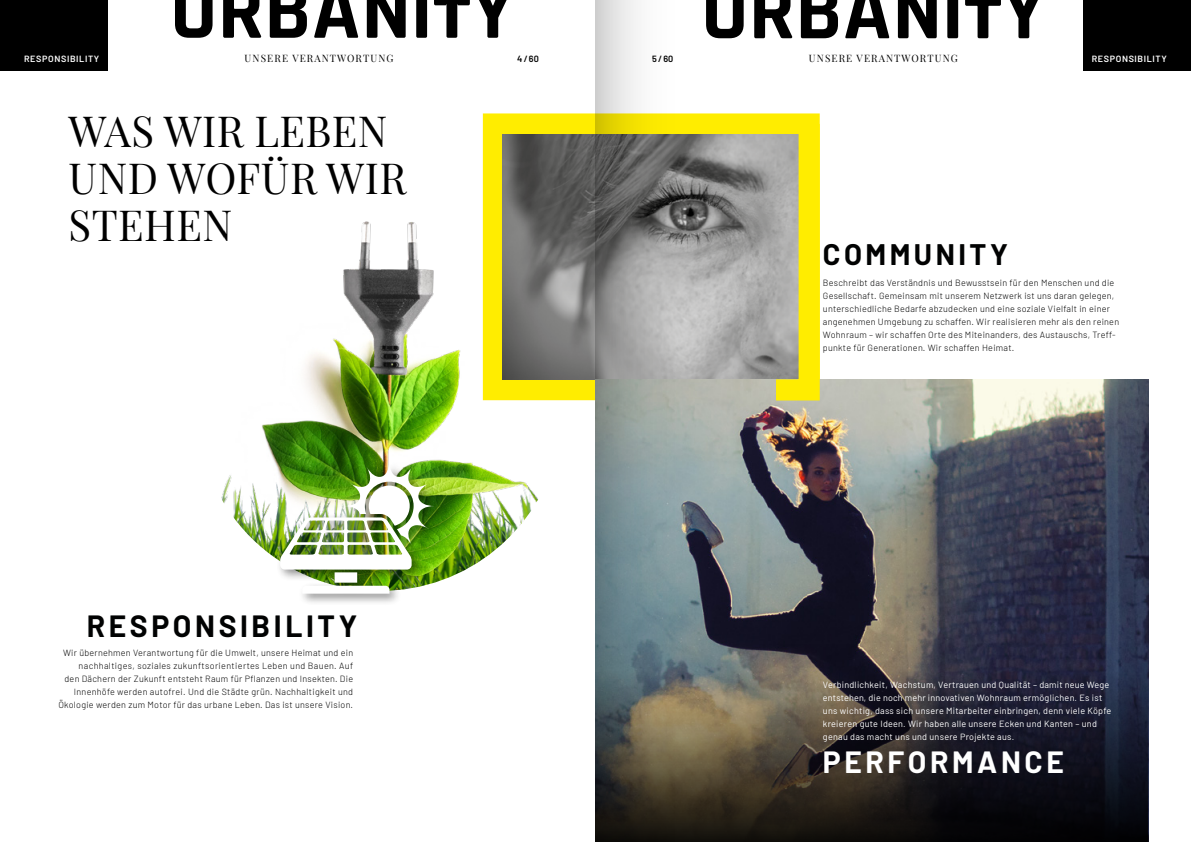
<style>
.page{position:relative;width:1191px;height:842px;background:#fff}
.page>*{position:absolute;margin:0;border:0;box-sizing:border-box;transform-origin:0 0}
.t1{font:42px/47px "Playfair Display";letter-spacing:.01em;color:#000}
.t2{font:700 30px "Barlow";letter-spacing:.12em;color:#010202}
.t3{font:700 30px "Barlow";letter-spacing:.12em;color:#fff}
.t4{font:700 29px "Barlow";letter-spacing:.12em;color:#010202}
.t5{font:10px "Playfair Display";letter-spacing:.11em;color:#000}
.t6{font:300 9px/13px "Barlow";letter-spacing:.03em;color:#010202}
.t7{font:300 9px/13px "Barlow";letter-spacing:.03em;color:#000;text-align:right}
.t8{font:9px/13px "Barlow";letter-spacing:.03em;color:#fff}
.t9{font:600 9px "Barlow";letter-spacing:.07em;color:#fff}
.t10{font:600 9px "Barlow";color:#000}
</style>
<div class="page">
<svg style="left:712px;top:0;width:126px;height:38px"></svg>
<svg style="left:898px;top:0;width:140px;height:38px"></svg>
<svg style="left:845px;top:0;width:44px;height:38px"></svg>
<svg style="left:175px;top:0;width:132px;height:38px"></svg>
<svg style="left:367px;top:0;width:140px;height:38px"></svg>
<svg style="left:314px;top:0;width:44px;height:38px"></svg>
<div style="left:483px;top:113px;width:336px;height:287px;border:21px solid #ffed00"></div>
<img style="left:503px;top:135px;width:252px;height:244px">
<img style="left:712px;top:379px;width:436px;height:265px">
<svg style="left:712px;top:644px;width:436px;height:198px;background:#2c292d"></svg>
<div style="left:1083px;top:0;width:108px;height:71px;background:#000"></div>
<div style="left:0;top:0;width:108px;height:71px;background:#000"></div>
<img style="left:225px;top:194px;width:330px;height:386px">
<div style="left:275px;top:459px;width:168px;height:147px;background:#000;opacity:.45"></div>
<img style="left:280px;top:460px;width:155px;height:134px">
<svg style="left:755px;top:113px;width:75px;height:298px;background:#cec87c"></svg>
<svg style="left:595px;top:0;width:117px;height:842px;background:#898e87"></svg>
<p class="t9" style="left:24px;top:53px;width:77px">RESPONSIBILITY</p>
<p class="t5" style="left:245px;top:52px;width:150px">UNSERE VERANTWORTUNG</p>
<p class="t10" style="left:517px;top:53px;width:23px">4/60</p>
<p class="t10" style="left:652px;top:53px;width:23px">5/60</p>
<p class="t5" style="left:809px;top:52px;width:150px">UNSERE VERANTWORTUNG</p>
<p class="t9" style="left:1091px;top:53px;width:77px">RESPONSIBILITY</p>
<h1 class="t1" style="left:69px;top:107px;width:339px">WAS WIR LEBEN<br>UND WOFÜR WIR<br>STEHEN</h1>
<h2 class="t2" style="left:87px;top:604px;width:272px">RESPONSIBILITY</h2>
<p class="t7" style="left:58px;top:646px;width:296px">Wir übernehmen Verantwortung für die Umwelt, unsere Heimat und ein nachhaltiges, soziales zukunftsorientiertes Leben und Bauen. Auf<br>den Dächern der Zukunft entsteht Raum für Pflanzen und Insekten. Die Innenhöfe werden autofrei. Und die Städte grün. Nachhaltigkeit und Ökologie werden zum Motor für das urbane Leben. Das ist unsere Vision.</p>
<h3 class="t4" style="left:823px;top:233px;width:186px">COMMUNITY</h3>
<p class="t6" style="left:823px;top:275px;width:298px">Beschreibt das Verständnis und Bewusstsein für den Menschen und die Gesellschaft. Gemeinsam mit unserem Netzwerk ist uns daran gelegen, unterschiedliche Bedarfe abzudecken und eine soziale Vielfalt in einer angenehmen Umgebung zu schaffen. Wir realisieren mehr als den reinen Wohnraum – wir schaffen Orte des Miteinanders, des Austauschs, Treff&shy;punkte für Generationen. Wir schaffen Heimat.</p>
<p class="t8" style="left:823px;top:677px;width:290px">Verbindlichkeit, Wachstum, Vertrauen und Qualität – damit neue Wege entstehen, die noch mehr innovativen Wohnraum ermöglichen. Es ist uns wichtig, dass sich unsere Mitarbeiter einbringen, denn viele Köpfe kreieren gute Ideen. Wir haben alle unsere Ecken und Kanten – und genau das macht uns und unsere Projekte aus.</p>
<h2 class="t3" style="left:823px;top:739px;width:242px">PERFORMANCE</h2>
</div>
